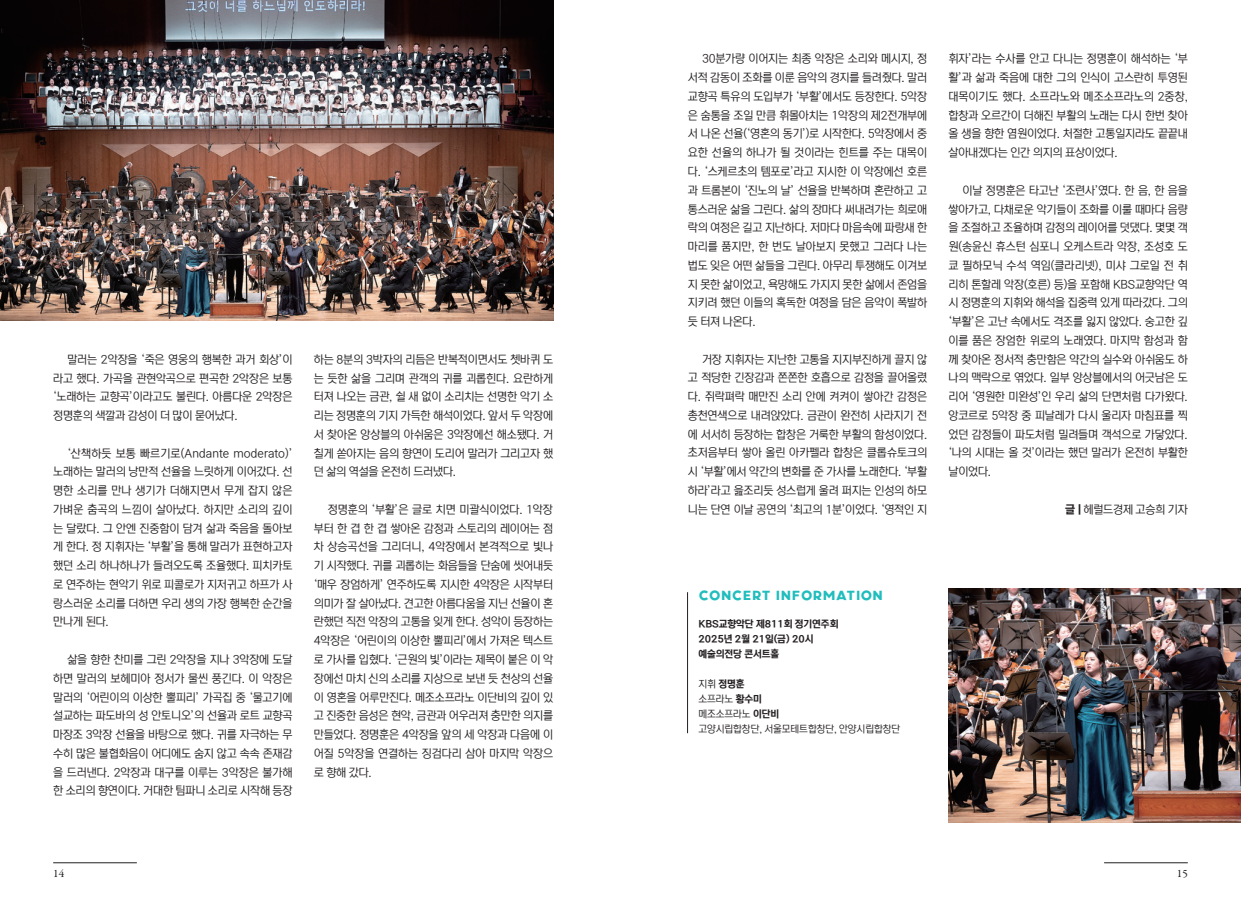
<style>
.page{position:relative;width:1241px;height:922px;background:#fff}
.page>*{position:absolute;margin:0;border:0;box-sizing:border-box;transform-origin:0 0}
.t1{font:13.75px "Cavilant";color:#21bdbd}
.t2{font:11.5px/18.8px "NEXON Lv 2 Gothic";letter-spacing:-.015em;color:#231f20;text-align:justify}
.t3{font:11.25px "Garamond Premr Pro";color:#231f20}
.t4{font:700 10px "NEXON Lv 2 Gothic";letter-spacing:-.005em;color:#231f20}
.t5{font:10px "NEXON Lv 2 Gothic";letter-spacing:-.005em;color:#231f20}
.s1{font-weight:700}
.s2{font-weight:400}
</style>
<div class="page">
<hr style="left:1103px;top:862px;width:84px;height:1px;background:#231f20">
<hr style="left:53px;top:862px;width:84px;height:1px;background:#231f20">
<img style="left:0;top:0;width:553px;height:321px">
<img style="left:948px;top:588px;width:292px;height:234px">
<hr style="left:687px;top:592px;width:1px;height:141px;background:#231f20">
<p class="t2" style="left:53px;top:350px;width:241px;text-indent:14px">말러는 2악장을 ‘죽은 영웅의 행복한 과거 회상’이 라고 했다. 가곡을 관현악곡으로 편곡한 2악장은 보통 ‘노래하는 교향곡’이라고도 불린다. 아름다운 2악장은 정명훈의 색깔과 감성이 더 많이 묻어났다.</p>
<p class="t2" style="left:53px;top:444px;width:241px;text-indent:14px">‘산책하듯 보통 빠르기로(Andante moderato)’ 노래하는 말러의 낭만적 선율을 느릿하게 이어갔다. 선 명한 소리를 만나 생기가 더해지면서 무게 잡지 않은 가벼운 춤곡의 느낌이 살아났다. 하지만 소리의 깊이 는 달랐다. 그 안엔 진중함이 담겨 삶과 죽음을 돌아보 게 한다. 정 지휘자는 ‘부활’을 통해 말러가 표현하고자 했던 소리 하나하나가 들려오도록 조율했다. 피치카토 로 연주하는 현악기 위로 피콜로가 지저귀고 하프가 사 랑스러운 소리를 더하면 우리 생의 가장 행복한 순간을 만나게 된다.</p>
<p class="t2" style="left:53px;top:650px;width:241px;text-indent:14px">삶을 향한 찬미를 그린 2악장을 지나 3악장에 도달 하면 말러의 보헤미아 정서가 물씬 풍긴다. 이 악장은 말러의 ‘어린이의 이상한 뿔피리’ 가곡집 중 ‘물고기에 설교하는 파도바의 성 안토니오’의 선율과 로트 교향곡 마장조 3악장 선율을 바탕으로 했다. 귀를 자극하는 무 수히 많은 불협화음이 어디에도 숨지 않고 속속 존재감 을 드러낸다. 2악장과 대구를 이루는 3악장은 불가해 한 소리의 향연이다. 거대한 팀파니 소리로 시작해 등장</p>
<p class="t2" style="left:314px;top:350px;width:241px">하는 8분의 3박자의 리듬은 반복적이면서도 쳇바퀴 도 는 듯한 삶을 그리며 관객의 귀를 괴롭힌다. 요란하게 터져 나오는 금관, 쉴 새 없이 소리치는 선명한 악기 소 리는 정명훈의 기지 가득한 해석이었다. 앞서 두 악장에 서 찾아온 앙상블의 아쉬움은 3악장에선 해소됐다. 거 칠게 쏟아지는 음의 향연이 도리어 말러가 그리고자 했 던 삶의 역설을 온전히 드러냈다.</p>
<p class="t2" style="left:314px;top:500px;width:241px;text-indent:14px">정명훈의 ‘부활’은 글로 치면 미괄식이었다. 1악장 부터 한 겹 한 겹 쌓아온 감정과 스토리의 레이어는 점 차 상승곡선을 그리더니, 4악장에서 본격적으로 빛나 기 시작했다. 귀를 괴롭히는 화음들을 단숨에 씻어내듯 ‘매우 장엄하게’ 연주하도록 지시한 4악장은 시작부터 의미가 잘 살아났다. 견고한 아름다움을 지닌 선율이 혼 란했던 직전 악장의 고통을 잊게 한다. 성악이 등장하는 4악장은 ‘어린이의 이상한 뿔피리’에서 가져온 텍스트 로 가사를 입혔다. ‘근원의 빛’이라는 제목이 붙은 이 악 장에선 마치 신의 소리를 지상으로 보낸 듯 천상의 선율 이 영혼을 어루만진다. 메조소프라노 이단비의 깊이 있 고 진중한 음성은 현악, 금관과 어우러져 충만한 의지를 만들었다. 정명훈은 4악장을 앞의 세 악장과 다음에 이 어질 5악장을 연결하는 징검다리 삼아 마지막 악장으 로 향해 갔다.</p>
<p class="t2" style="left:687px;top:50px;width:241px;text-indent:14px">30분가량 이어지는 최종 악장은 소리와 메시지, 정 서적 감동이 조화를 이룬 음악의 경지를 들려줬다. 말러 교향곡 특유의 도입부가 ‘부활’에서도 등장한다. 5악장 은 숨통을 조일 만큼 휘몰아치는 1악장의 제2전개부에 서 나온 선율(‘영혼의 동기’)로 시작한다. 5악장에서 중 요한 선율의 하나가 될 것이라는 힌트를 주는 대목이 다. ‘스케르초의 템포로’라고 지시한 이 악장에선 호른 과 트롬본이 ‘진노의 날’ 선율을 반복하며 혼란하고 고 통스러운 삶을 그린다. 삶의 장마다 써내려가는 희로애 락의 여정은 길고 지난하다. 저마다 마음속에 파랑새 한 마리를 품지만, 한 번도 날아보지 못했고 그러다 나는 법도 잊은 어떤 삶들을 그린다. 아무리 투쟁해도 이겨보 지 못한 삶이었고, 욕망해도 가지지 못한 삶에서 존엄을 지키려 했던 이들의 혹독한 여정을 담은 음악이 폭발하 듯 터져 나온다.</p>
<p class="t2" style="left:687px;top:350px;width:241px;text-indent:14px">거장 지휘자는 지난한 고통을 지지부진하게 끌지 않 고 적당한 긴장감과 쫀쫀한 호흡으로 감정을 끌어올렸 다. 쥐락펴락 매만진 소리 안에 켜켜이 쌓아간 감정은 총천연색으로 내려앉았다. 금관이 완전히 사라지기 전 에 서서히 등장하는 합창은 거룩한 부활의 함성이었다. 초저음부터 쌓아 올린 아카펠라 합창은 클롭슈토크의 시 ‘부활’에서 약간의 변화를 준 가사를 노래한다. ‘부활 하라’라고 읊조리듯 성스럽게 울려 퍼지는 인성의 하모 니는 단연 이날 공연의 ‘최고의 1분’이었다. ‘영적인 지</p>
<p class="t2" style="left:948px;top:50px;width:241px">휘자’라는 수사를 안고 다니는 정명훈이 해석하는 ‘부 활’과 삶과 죽음에 대한 그의 인식이 고스란히 투영된 대목이기도 했다. 소프라노와 메조소프라노의 2중창, 합창과 오르간이 더해진 부활의 노래는 다시 한번 찾아 올 생을 향한 염원이었다. 처절한 고통일지라도 끝끝내 살아내겠다는 인간 의지의 표상이었다.</p>
<p class="t2" style="left:948px;top:181px;width:241px;text-indent:14px">이날 정명훈은 타고난 ‘조련사’였다. 한 음, 한 음을 쌓아가고, 다채로운 악기들이 조화를 이룰 때마다 음량 을 조절하고 조율하며 감정의 레이어를 덧댔다. 몇몇 객 원(송윤신 휴스턴 심포니 오케스트라 악장, 조성호 도 쿄 필하모닉 수석 역임(클라리넷), 미샤 그로일 전 취 리히 톤할레 악장(호른) 등)을 포함해 KBS교향악단 역 시 정명훈의 지휘와 해석을 집중력 있게 따라갔다. 그의 ‘부활’은 고난 속에서도 격조를 잃지 않았다. 숭고한 깊 이를 품은 장엄한 위로의 노래였다. 마지막 함성과 함 께 찾아온 정서적 충만함은 약간의 실수와 아쉬움도 하 나의 맥락으로 엮었다. 일부 앙상블에서의 어긋남은 도 리어 ‘영원한 미완성’인 우리 삶의 단면처럼 다가왔다. 앙코르로 5악장 중 피날레가 다시 울리자 마침표를 찍 었던 감정들이 파도처럼 밀려들며 객석으로 가닿았다. ‘나의 시대는 올 것’이라는 했던 말러가 온전히 부활한 날이었다.</p>
<p class="t2" style="left:1065px;top:500px;width:124px"><span class="s1">글ㅣ</span>헤럴드경제 고승희 기자</p>
<p class="t1" style="left:698px;top:587px;width:186px">CONCERT INFORMATION</p>
<p class="t4" style="left:698px;top:618px;width:141px">KBS교향악단 제811회 정기연주회</p>
<p class="t4" style="left:698px;top:633px;width:116px">2025년 2월 21일(금) 20시</p>
<p class="t4" style="left:698px;top:648px;width:82px">예술의전당 콘서트홀</p>
<p class="t4" style="left:698px;top:678px;width:47px"><span class="s2">지휘</span> 정명훈</p>
<p class="t5" style="left:698px;top:693px;width:65px">소프라노 <span class="s1">황수미</span></p>
<p class="t5" style="left:698px;top:708px;width:82px">메조소프라노 <span class="s1">이단비</span></p>
<p class="t5" style="left:698px;top:723px;width:203px">고양시립합창단, 서울모테트합창단, 안양시립합창단</p>
<p class="t3" style="left:53px;top:866px;width:13px">14</p>
<p class="t3" style="left:1176px;top:866px;width:13px">15</p>
</div>
